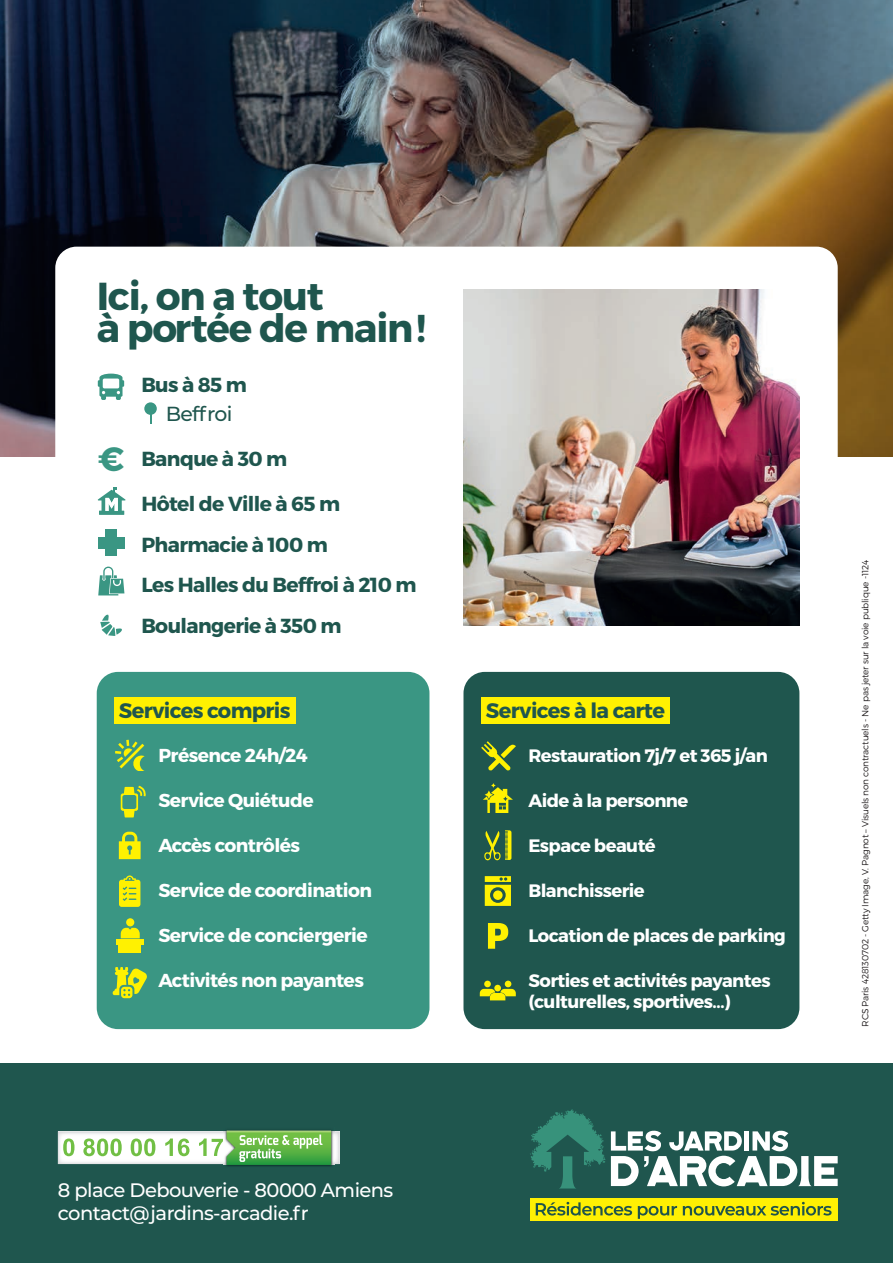
<style>
.page{position:relative;width:893px;height:1263px;background:#fff}
.page>*{position:absolute;margin:0;border:0;box-sizing:border-box;transform-origin:0 0}
.t1{font:700 39px/32px "Montserrat";letter-spacing:-.03em;color:#1f564e}
.t2{font:700 33.75px "Montserrat";color:#3a9683}
.t3{font:700 21px "Montserrat";letter-spacing:-.03em;color:#1f564e}
.t4{font:700 20.4px/40.5px "Montserrat";letter-spacing:-.03em;color:#1f564e}
.t5{font:500 20.4px "Montserrat";letter-spacing:-.03em;color:#1f564e}
.t6{font:500 19.5px/23.4px "Montserrat";letter-spacing:-.03em;color:#fff}
.t7{font:700 18.75px "Montserrat";letter-spacing:-.03em;color:#fff}
.t8{font:700 18px/21.6px "Montserrat";letter-spacing:-.03em;color:#fff}
.t9{font:300 9px "Montserrat";letter-spacing:-.02em;color:#231f20}
</style>
<div class="page">
<img style="left:0;top:0;width:893px;height:456px">
<div style="left:0;top:1063px;width:893px;height:200px;background:#1f564e"></div>
<div style="left:97px;top:672px;width:332px;height:357px;background:#3a9683;border-radius:21px"></div>
<div style="left:55px;top:247px;width:783px;height:408px;background:#fff;border-radius:21px"></div>
<svg style="left:115px;top:740px;width:29px;height:30px"></svg>
<svg style="left:121px;top:786px;width:25px;height:31px"></svg>
<svg style="left:119px;top:832px;width:22px;height:27px"></svg>
<svg style="left:119px;top:875px;width:21px;height:32px"></svg>
<div style="left:116px;top:939px;width:28px;height:6px;background:#fff101"></div>
<div style="left:119px;top:944px;width:22px;height:8px;background:#fff101"></div>
<svg style="left:121px;top:918px;width:19px;height:20px"></svg>
<img style="left:463px;top:289px;width:336px;height:336px">
<div style="left:463px;top:672px;width:336px;height:357px;background:#1f564e;border-radius:21px"></div>
<svg style="left:481px;top:741px;width:35px;height:30px"></svg>
<svg style="left:485px;top:876px;width:26px;height:30px"></svg>
<div style="left:493px;top:890px;width:10px;height:10px;background:#fff101;border-radius:50%"></div>
<svg style="left:488px;top:923px;width:20px;height:26px"></svg>
<svg style="left:480px;top:981px;width:36px;height:19px"></svg>
<svg style="left:484px;top:830px;width:27px;height:30px"></svg>
<div style="left:114px;top:697px;width:182px;height:27px;background:#fff101"></div>
<div style="left:481px;top:697px;width:189px;height:27px;background:#fff101"></div>
<svg style="left:483px;top:783px;width:30px;height:30px"></svg>
<svg style="left:98px;top:374px;width:26px;height:26px"></svg>
<svg style="left:100px;top:614px;width:22px;height:22px"></svg>
<div style="left:144px;top:402px;width:13px;height:13px;background:#3a9683;border-radius:50%"></div>
<svg style="left:98px;top:567px;width:26px;height:28px"></svg>
<svg style="left:98px;top:487px;width:28px;height:28px"></svg>
<div style="left:105px;top:530px;width:12px;height:26px;background:#3a9683"></div>
<div style="left:98px;top:537px;width:26px;height:12px;background:#3a9683"></div>
<svg style="left:611px;top:1130px;width:227px;height:56px"></svg>
<div style="left:530px;top:1198px;width:308px;height:22px;background:#fff003"></div>
<svg style="left:536px;top:1202px;width:96px;height:13px"></svg>
<svg style="left:638px;top:1206px;width:39px;height:13px"></svg>
<svg style="left:683px;top:1202px;width:149px;height:13px"></svg>
<svg style="left:530px;top:1109px;width:75px;height:79px"></svg>
<svg style="left:113px;top:967px;width:34px;height:31px"></svg>
<img style="left:58px;top:1131px;width:282px;height:33px">
<img style="left:226px;top:1132px;width:108px;height:35px">
<svg style="left:63px;top:1138px;width:11px;height:18px"></svg>
<svg style="left:83px;top:1138px;width:39px;height:18px"></svg>
<svg style="left:131px;top:1138px;width:24px;height:18px"></svg>
<svg style="left:165px;top:1138px;width:24px;height:18px"></svg>
<svg style="left:199px;top:1130px;width:132px;height:35px;background:#89c57b"></svg>
<h1 class="t1" style="left:97px;top:280px;width:331px">Ici, on a tout<br>à portée de main !</h1>
<h2 class="t2" style="left:98px;top:438px;width:28px">€</h2>
<p class="t4" style="left:141px;top:365px;width:107px">Bus à 85 m</p>
<p class="t5" style="left:166px;top:399px;width:68px">Beffroi</p>
<p class="t4" style="left:141px;top:439px;width:147px">Banque à 30 m</p>
<p class="t4" style="left:141px;top:484px;width:277px">Hôtel de Ville à 65 m<br>Pharmacie à 100 m<br>Les Halles du Beffroi à 210 m<br>Boulangerie à 350 m</p>
<p class="t3" style="left:119px;top:697px;width:173px">Services compris</p>
<p class="t3" style="left:486px;top:697px;width:181px">Services à la carte</p>
<p class="t7" style="left:158px;top:744px;width:151px">Présence 24h/24</p>
<p class="t7" style="left:158px;top:789px;width:157px">Service Quiétude</p>
<p class="t7" style="left:158px;top:834px;width:143px">Accès contrôlés</p>
<p class="t7" style="left:158px;top:879px;width:215px">Service de coordination</p>
<p class="t7" style="left:158px;top:924px;width:211px">Service de conciergerie</p>
<p class="t7" style="left:158px;top:969px;width:207px">Activités non payantes</p>
<p class="t6" style="left:58px;top:1178px;width:337px">8 place Debouverie - 80000 Amiens contact@jardins-arcadie.fr</p>
<p class="t8" style="left:528px;top:745px;width:241px">Restauration 7j/7 et 365 j/an</p>
<p class="t8" style="left:528px;top:790px;width:161px">Aide à la personne</p>
<p class="t8" style="left:528px;top:835px;width:129px">Espace beauté</p>
<p class="t8" style="left:528px;top:880px;width:118px">Blanchisserie</p>
<p class="t8" style="left:528px;top:925px;width:259px">Location de places de parking</p>
<p class="t8" style="left:528px;top:970px;width:244px">Sorties et activités payantes (culturelles, sportives…)</p>
<p class="t9" style="left:860px;top:1027px;width:469px;rotate:-90deg">RCS Paris 428130702 - Getty Image, V. Pagnot – Visuels non contractuels - Ne pas jeter sur la voie publique -1124</p>
</div>
